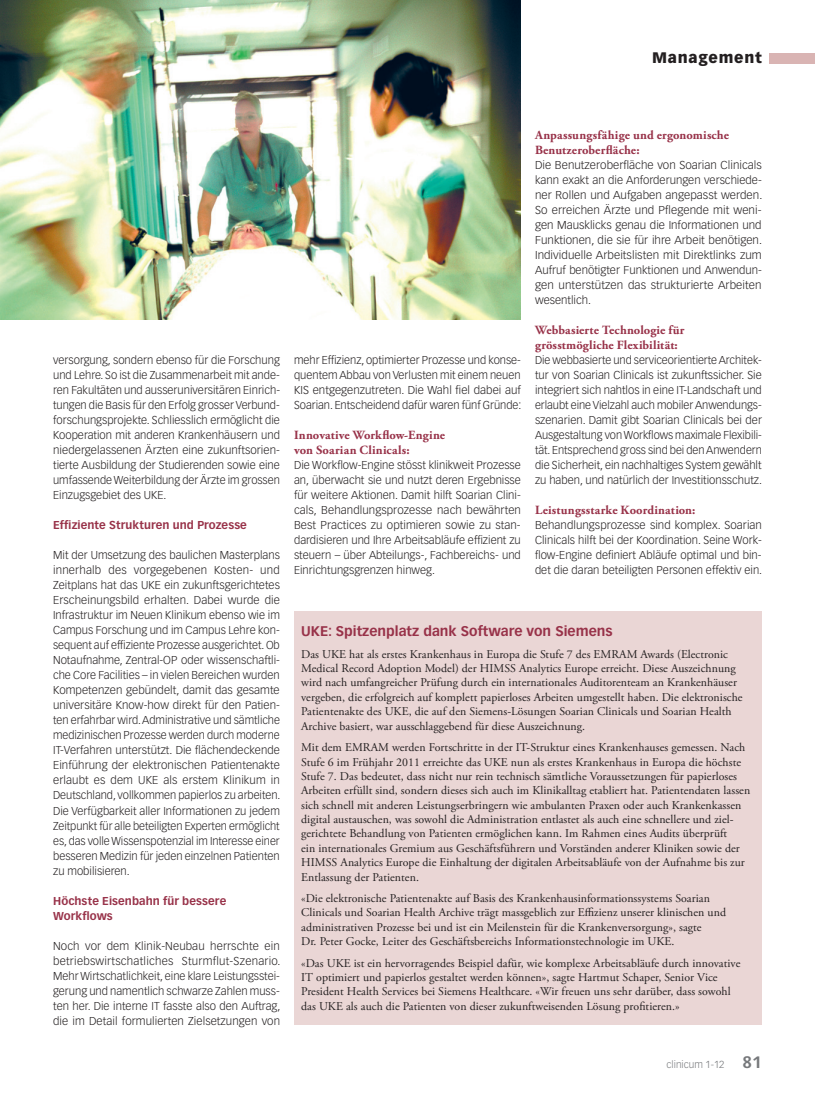
<style>
.page{position:relative;width:815px;height:1099px;background:#fff}
.page>*{position:absolute;margin:0;border:0;box-sizing:border-box;transform-origin:0 0}
.t1{font:900 15px "Vectora LT Std";letter-spacing:.05em;color:#231f20}
.t2{font:700 13.75px "Vectora LT Std";color:#983249}
.t3{font:700 12.5px/15px "Adobe Garamond Pro";letter-spacing:.01em;color:#983249}
.t4{font:11.88px/14.4px "Adobe Garamond Pro";letter-spacing:.005em;color:#231f20}
.t5{font:300 11.25px/15px "Vectora LT Std";color:#231f20;text-align:justify}
.t6{font:700 11.25px/15px "Vectora LT Std";letter-spacing:.005em;color:#983249}
.t7{font:300 10px "Vectora LH";color:#76787b}
.s1{font-weight:700;font-size:16.25px}
</style>
<div class="page">
<div style="left:770px;top:53px;width:45px;height:10px;background:#d9b4b3"></div>
<div style="left:294px;top:610px;width:468px;height:414px;background:#ead6d5"></div>
<img style="left:0;top:0;width:521px;height:319px">
<h1 class="t1" style="left:652px;top:49px;width:111px">Management</h1>
<p class="t5" style="left:53px;top:353px;width:228px">versorgung, sondern ebenso für die Forschung und Lehre. So ist die Zusammenarbeit mit ande&shy;ren Fakultäten und ausseruniversitären Einrich&shy;tungen die Basis für den Erfolg grosser Verbund&shy;forschungsprojekte. Schliesslich ermöglicht die Kooperation mit anderen Krankenhäusern und niedergelassenen Ärzten eine zukunftsorien&shy;tierte Ausbildung der Studierenden sowie eine umfassende Weiterbildung der Ärzte im grossen Einzugsgebiet des UKE.</p>
<p class="t6" style="left:53px;top:518px;width:195px">Effiziente Strukturen und Prozesse</p>
<p class="t5" style="left:53px;top:548px;width:229px">Mit der Umsetzung des baulichen Masterplans innerhalb des vorgegebenen Kosten- und Zeitplans hat das UKE ein zukunftsgerichtetes Erscheinungsbild erhalten. Dabei wurde die Infrastruktur im Neuen Klinikum ebenso wie im Campus Forschung und im Campus Lehre kon&shy;sequent auf effiziente Prozesse ausgerichtet. Ob Notaufnahme, Zentral-OP oder wissenschaftli&shy;che Core Facilities – in vielen Bereichen wurden Kompetenzen gebündelt, damit das gesamte universitäre Know-how direkt für den Patien&shy;ten erfahrbar wird. Administrative und sämtliche medizinischen Prozesse werden durch moderne IT-Verfahren unterstützt. Die flächendeckende Einführung der elektronischen Patientenakte erlaubt es dem UKE als erstem Klinikum in Deutschland, vollkommen papierlos zu arbeiten.<br>Die Verfügbarkeit aller Informationen zu jedem Zeitpunkt für alle beteiligten Experten ermöglicht es, das volle Wissenspotenzial im Interesse einer besseren Medizin für jeden einzelnen Patienten zu mobilisieren.</p>
<p class="t6" style="left:53px;top:893px;width:175px">Höchste Eisenbahn für bessere<br>Workflows</p>
<p class="t5" style="left:53px;top:938px;width:229px">Noch vor dem Klinik-Neubau herrschte ein betriebswirtschatliches Sturmflut-Szenario.<br>Mehr Wirtschatlichkeit, eine klare Leistungsstei&shy;gerung und namentlich schwarze Zahlen muss&shy;ten her. Die interne IT fasste also den Auftrag, die im Detail formulierten Zielsetzungen von</p>
<p class="t5" style="left:294px;top:353px;width:229px">mehr Effizienz, optimierter Prozesse und konse&shy;quentem Abbau von Verlusten mit einem neuen KIS entgegenzutreten. Die Wahl fiel dabei auf Soarian. Entscheidend dafür waren fünf Gründe:</p>
<p class="t3" style="left:294px;top:428px;width:153px">Innovative Workflow-Engine von Soarian Clinicals:</p>
<p class="t5" style="left:294px;top:458px;width:228px">Die Workflow-Engine stösst klinikweit Prozesse an, überwacht sie und nutzt deren Ergebnisse für weitere Aktionen. Damit hilft Soarian Clini&shy;cals, Behandlungsprozesse nach bewährten Best Practices zu optimieren sowie zu stan&shy;dardisieren und Ihre Arbeitsabläufe effizient zu steuern – über Abteilungs-, Fachbereichs- und Einrichtungsgrenzen hinweg.</p>
<p class="t3" style="left:535px;top:128px;width:195px">Anpassungsfähige und ergonomische<br>Benutzeroberfläche:</p>
<p class="t5" style="left:535px;top:158px;width:229px">Die Benutzeroberfläche von Soarian Clinicals kann exakt an die Anforderungen verschiede&shy;ner Rollen und Aufgaben angepasst werden.<br>So erreichen Ärzte und Pflegende mit weni&shy;gen Mausklicks genau die Informationen und Funktionen, die sie für ihre Arbeit benötigen.<br>Individuelle Arbeitslisten mit Direktlinks zum Aufruf benötigter Funktionen und Anwendun&shy;gen unterstützen das strukturierte Arbeiten wesentlich.</p>
<p class="t3" style="left:535px;top:323px;width:151px">Webbasierte Technologie für grösstmögliche Flexibilität:</p>
<p class="t5" style="left:535px;top:353px;width:228px">Die webbasierte und serviceorientierte Architek&shy;tur von Soarian Clinicals ist zukunftssicher. Sie integriert sich nahtlos in eine IT-Landschaft und erlaubt eine Vielzahl auch mobiler Anwendungs&shy;szenarien. Damit gibt Soarian Clinicals bei der Ausgestaltung von Workflows maximale Flexibili&shy;tät. Entsprechend gross sind bei den Anwendern die Sicherheit, ein nachhaltiges System gewählt zu haben, und natürlich der Investitionsschutz.</p>
<p class="t3" style="left:535px;top:503px;width:162px">Leistungsstarke Koordination:</p>
<p class="t5" style="left:535px;top:518px;width:229px">Behandlungsprozesse sind komplex. Soarian Clinicals hilft bei der Koordination. Seine Work&shy;flow-Engine definiert Abläufe optimal und bin&shy;det die daran beteiligten Personen effektiv ein.</p>
<p class="t2" style="left:301px;top:623px;width:313px">UKE: Spitzenplatz dank Software von Siemens</p>
<p class="t4" style="left:301px;top:647px;width:443px">Das UKE hat als erstes Krankenhaus in Europa die Stufe 7 des EMRAM Awards (Electronic Medical Record Adoption Model) der HIMSS Analytics Europe erreicht. Diese Auszeichnung wird nach umfangreicher Prüfung durch ein internationales Auditorenteam an Krankenhäuser vergeben, die erfolgreich auf komplett papierloses Arbeiten umgestellt haben. Die elektronische Patientenakte des UKE, die auf den Siemens-Lösungen Soarian Clinicals und Soarian Health Archive basiert, war ausschlaggebend für diese Auszeichnung.</p>
<p class="t4" style="left:301px;top:740px;width:451px">Mit dem EMRAM werden Fortschritte in der IT-Struktur eines Krankenhauses gemessen. Nach Stufe 6 im Frühjahr 2011 erreichte das UKE nun als erstes Krankenhaus in Europa die höchste Stufe 7. Das bedeutet, dass nicht nur rein technisch sämtliche Voraussetzungen für papierloses Arbeiten erfüllt sind, sondern dieses sich auch im Klinikalltag etabliert hat. Patientendaten lassen sich schnell mit anderen Leistungserbringern wie ambulanten Praxen oder auch Krankenkassen digital austauschen, was sowohl die Administration entlastet als auch eine schnellere und ziel&shy;gerichtete Behandlung von Patienten ermöglichen kann. Im Rahmen eines Audits überprüft<br>ein internationales Gremium aus Geschäftsführern und Vorständen anderer Kliniken sowie der HIMSS Analytics Europe die Einhaltung der digitalen Arbeitsabläufe von der Aufnahme bis zur Entlassung der Patienten.</p>
<p class="t4" style="left:301px;top:891px;width:426px">«Die elektronische Patientenakte auf Basis des Krankenhausinformationssystems Soarian Clinicals und Soarian Health Archive trägt massgeblich zur Effizienz unserer klinischen und administrativen Prozesse bei und ist ein Meilenstein für die Krankenversorgung», sagte<br>Dr. Peter Gocke, Leiter des Geschäftsbereichs Informationstechnologie im UKE.</p>
<p class="t4" style="left:301px;top:956px;width:441px">«Das UKE ist ein hervorragendes Beispiel dafür, wie komplexe Arbeitsabläufe durch innovative IT optimiert und papierlos gestaltet werden können», sagte Hartmut Schaper, Senior Vice President Health Services bei Siemens Healthcare. «Wir freuen uns sehr darüber, dass sowohl das UKE als auch die Patienten von dieser zukunftweisenden Lösung profitieren.»</p>
<p class="t7" style="left:667px;top:1058px;width:97px">clinicum 1-12 <span class="s1">81</span></p>
</div>
